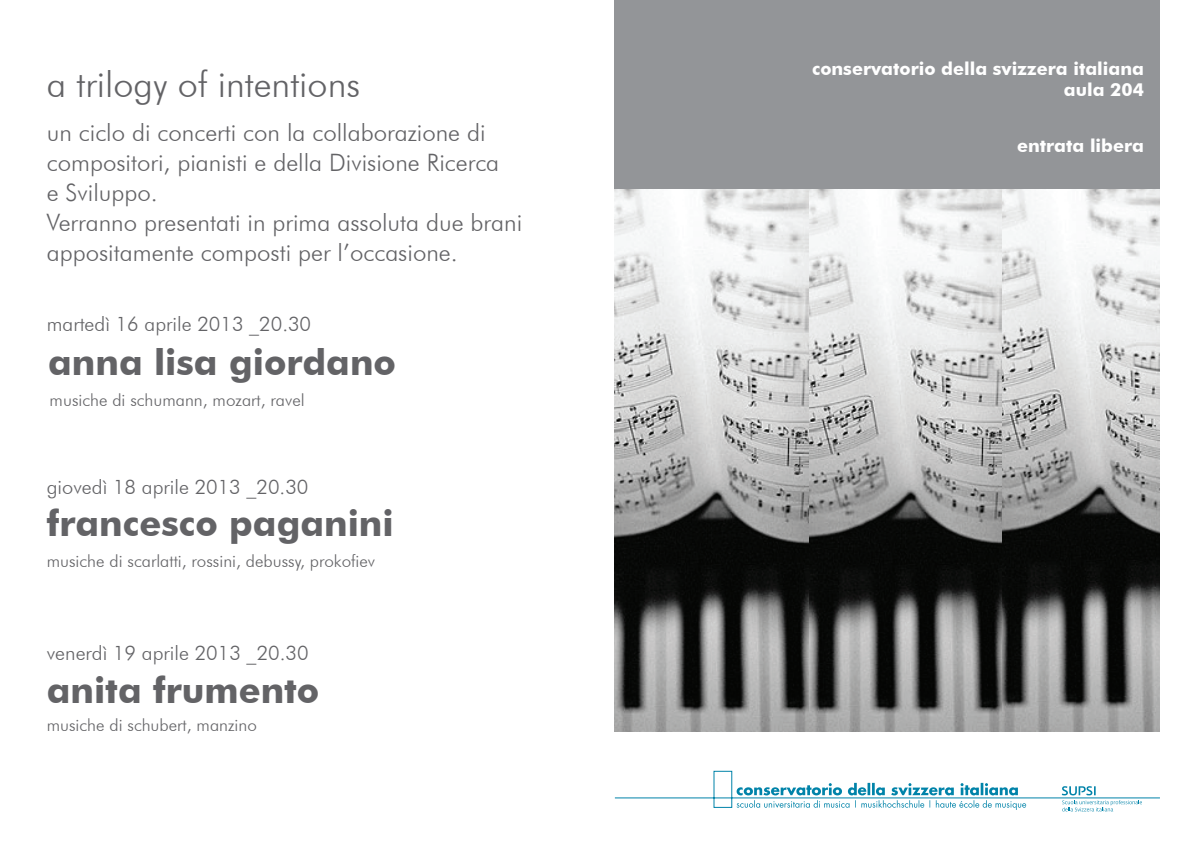
<style>
.page{position:relative;width:1191px;height:842px;background:#fff}
.page>*{position:absolute;margin:0;border:0;box-sizing:border-box;transform-origin:0 0}
.t1{font:700 36px "Futura BT";color:#636366}
.t2{font:300 36px "Futura BT";color:#636366}
.t3{font:300 24px/30px "Futura BT";color:#636366}
.t4{font:300 20px "Futura BT";color:#636366}
.t5{font:700 18px/21.6px "Futura BT";color:#fff;text-align:right}
.t6{font:300 17px "Futura BT";color:#636366}
</style>
<div class="page">
<img style="left:808px;top:189px;width:194px;height:542px">
<img style="left:1002px;top:189px;width:157px;height:542px">
<img style="left:614px;top:189px;width:194px;height:542px">
<div style="left:614px;top:0;width:545px;height:189px;background:#939598"></div>
<svg style="left:614px;top:771px;width:546px;height:40px"></svg>
<h1 class="t2" style="left:47px;top:62px;width:315px">a trilogy of intentions</h1>
<p class="t3" style="left:47px;top:117px;width:477px">un ciclo di concerti con la collaborazione di compositori, pianisti e della Divisione Ricerca<br>e Sviluppo.<br>Verranno presentati in prima assoluta due brani appositamente composti per l’occasione.</p>
<p class="t4" style="left:47px;top:311px;width:266px">martedì 16 aprile 2013 _20.30</p>
<h1 class="t1" style="left:48px;top:340px;width:349px">anna lisa giordano</h1>
<p class="t6" style="left:50px;top:390px;width:257px">musiche di schumann, mozart, ravel</p>
<p class="t4" style="left:47px;top:475px;width:263px">giovedì 18 aprile 2013 _20.30</p>
<h1 class="t1" style="left:47px;top:501px;width:348px">francesco paganini</h1>
<p class="t6" style="left:47px;top:551px;width:330px">musiche di scarlatti, rossini, debussy, prokofiev</p>
<p class="t4" style="left:47px;top:641px;width:263px">venerdì 19 aprile 2013 _20.30</p>
<h1 class="t1" style="left:47px;top:668px;width:274px">anita frumento</h1>
<p class="t6" style="left:47px;top:715px;width:212px">musiche di schubert, manzino</p>
<p class="t5" style="left:812px;top:57px;width:333px">conservatorio della svizzera italiana aula 204</p>
<p class="t5" style="left:1017px;top:135px;width:128px">entrata libera</p>
</div>
